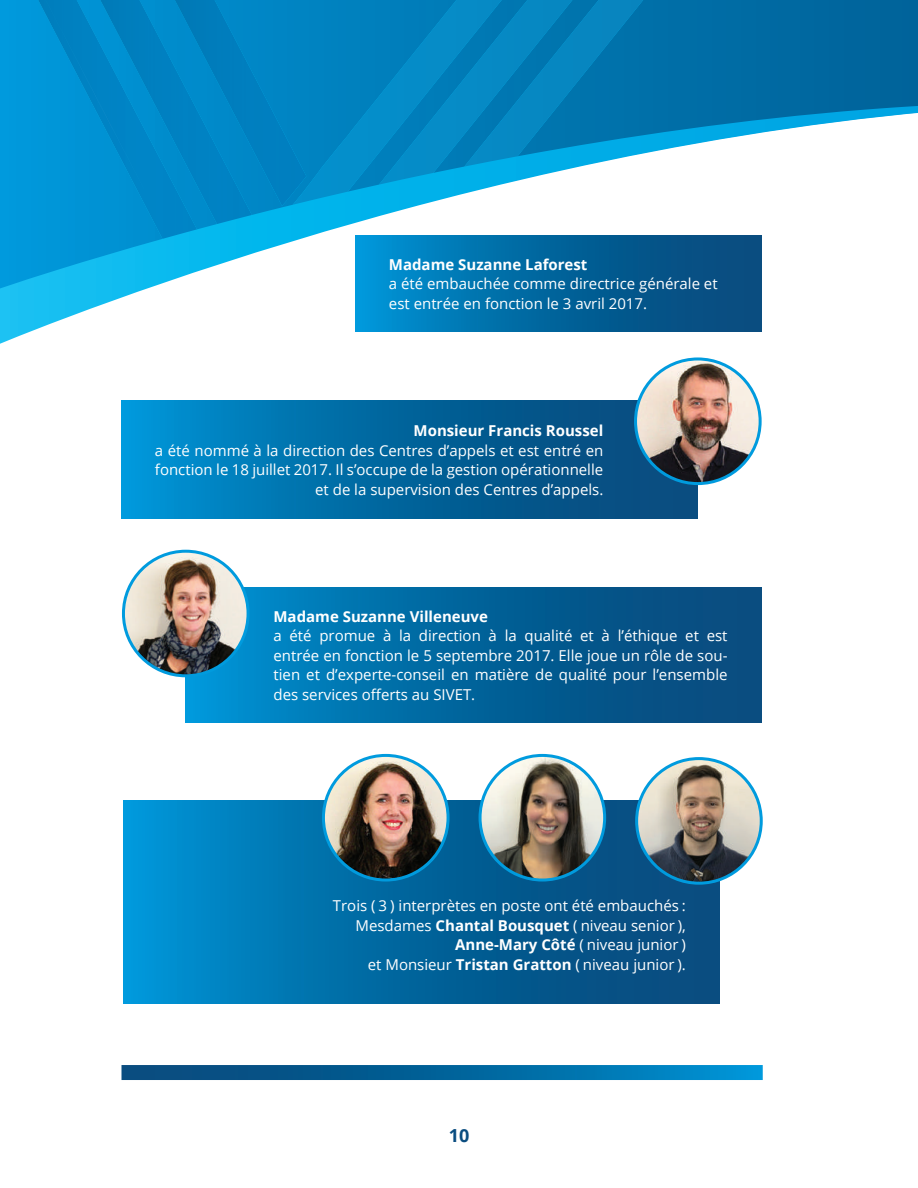
<style>
.page{position:relative;width:918px;height:1188px;background:#fff}
.page>*{position:absolute;margin:0;border:0;box-sizing:border-box;transform-origin:0 0}
.t1{font:700 18px "Open Sans";color:#0a4d80}
.t2{font:15px/19.5px "Open Sans";color:#fff;text-align:right}
.t3{font:700 15px "Open Sans";color:#fff}
.s1{font-weight:700}
</style>
<div class="page">
<svg style="left:122px;top:1065px;width:641px;height:15px;background:#0367a0"></svg>
<svg style="left:0;top:293px;width:762px;height:51px"></svg>
<svg style="left:0;top:0;width:918px;height:293px"></svg>
<svg style="left:513px;top:0;width:141px;height:185px;background:#1b8ec1"></svg>
<svg style="left:306px;top:0;width:207px;height:205px;background:#088cc6"></svg>
<div style="left:252px;top:0;width:54px;height:206px;background:#0084c3"></div>
<img style="left:197px;top:0;width:55px;height:224px">
<img style="left:31px;top:0;width:166px;height:239px">
<svg style="left:23px;top:0;width:121px;height:189px;background:#008dcf"></svg>
<div style="left:186px;top:588px;width:575px;height:135px;background:linear-gradient(to right,#008fd0,#084172)"></div>
<div style="left:355px;top:235px;width:406px;height:97px;background:linear-gradient(to right,#008fd0,#084272)"></div>
<div style="left:123px;top:800px;width:597px;height:203px;background:linear-gradient(to right,#008fd0,#084172)"></div>
<div style="left:121px;top:400px;width:577px;height:119px;background:linear-gradient(to right,#008fd0,#084172)"></div>
<img style="left:636px;top:361px;width:123px;height:123px">
<div style="left:634px;top:357px;width:128px;height:128px;border:3px solid #009bde;border-radius:50%"></div>
<img style="left:323px;top:756px;width:125px;height:124px">
<div style="left:322px;top:754px;width:128px;height:128px;border:3px solid #009bde;border-radius:50%"></div>
<img style="left:480px;top:756px;width:125px;height:124px">
<div style="left:479px;top:754px;width:127px;height:128px;border:3px solid #009bde;border-radius:50%"></div>
<img style="left:637px;top:759px;width:124px;height:124px">
<div style="left:635px;top:757px;width:128px;height:128px;border:3px solid #009bde;border-radius:50%"></div>
<img style="left:123px;top:552px;width:125px;height:124px">
<div style="left:122px;top:550px;width:128px;height:127px;border:3px solid #009bde;border-radius:50%"></div>
<p class="t3" style="left:389px;top:254px;width:200px">Madame Suzanne Laforest</p>
<p class="t2" style="left:389px;top:274px;width:330px;text-align:left">a été embauchée comme directrice générale et est entrée en fonction le 3 avril 2017.</p>
<p class="t3" style="left:414px;top:420px;width:191px">Monsieur Francis Roussel</p>
<p class="t2" style="left:155px;top:440px;width:450px">a été nommé à la direction des Centres d’appels et est entré en fonction le 18 juillet 2017. Il s’occupe de la gestion opérationnelle et de la supervision des Centres d’appels.</p>
<p class="t3" style="left:274px;top:606px;width:216px">Madame Suzanne Villeneuve</p>
<p class="t2" style="left:274px;top:626px;width:456px;text-align:justify">a été promue à la direction à la qualité et à l’éthique et est entrée en fonction le 5 septembre 2017. Elle joue un rôle de sou&shy;tien et d’experte-conseil en matière de qualité pour l’ensemble des services offerts au SIVET.</p>
<p class="t2" style="left:333px;top:895px;width:355px">Trois ( 3 ) interprètes en poste ont été embauchés :<br>Mesdames <span class="s1">Chantal Bousquet</span> ( niveau senior ), <span class="s1">Anne-Mary Côté</span> ( niveau junior )<br>et Monsieur <span class="s1">Tristan Gratton</span> ( niveau junior ).</p>
<p class="t1" style="left:449px;top:1123px;width:22px">10</p>
</div>
